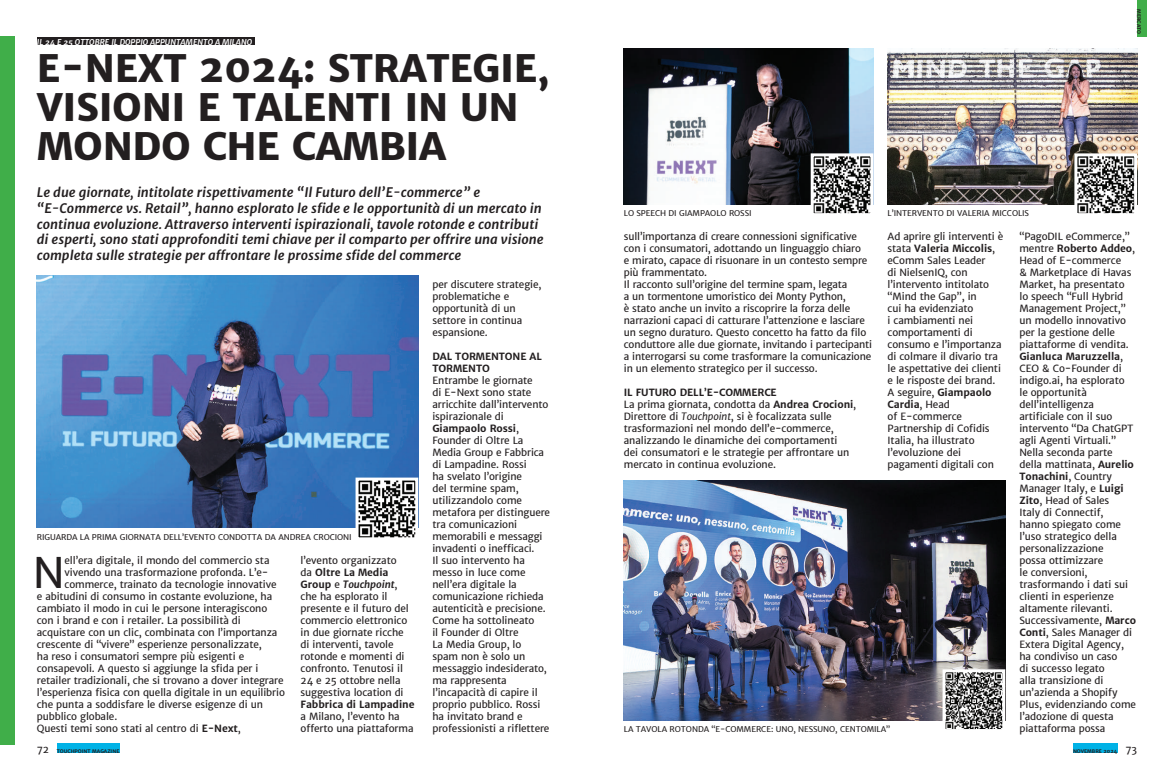
<style>
.page{position:relative;width:1174px;height:780px;background:#fff}
.page>*{position:absolute;margin:0;border:0;box-sizing:border-box;transform-origin:0 0}
.t1{font:42.3px "Merriweather Sans";color:#231f20}
.t2{font:800 38px/39px "Merriweather Sans";letter-spacing:-.01em;color:#231f20}
.t3{font:italic 700 13px/15.6px "Merriweather Sans";color:#231f20}
.t4{font:10px/12px "Merriweather Sans";letter-spacing:-.01em;color:#231f20}
.t5{font:700 10px/12px "Merriweather Sans";letter-spacing:-.01em;color:#231f20}
.t6{font:8px "Merriweather Sans";letter-spacing:-.01em;color:#231f20}
.t7{font:italic 700 8px "Merriweather Sans";color:#fff}
.t8{font:700 5px "Merriweather Sans";color:#231f20}
.s1{font-weight:700}
.s2{font-weight:700;font-style:italic}
.s3{font-style:italic}
</style>
<div class="page">
<div style="left:57px;top:743px;width:63px;height:10px;background:#00b2e6"></div>
<div style="left:1073px;top:743px;width:44px;height:10px;background:#00b2e6"></div>
<img style="left:624px;top:480px;width:381px;height:240px">
<div style="left:1137px;top:0;width:10px;height:37px;background:#40ae49"></div>
<div style="left:0;top:36px;width:14px;height:708px;background:#40ae49"></div>
<div style="left:37px;top:37px;width:218px;height:8px;background:#231f20"></div>
<img style="left:37px;top:276px;width:381px;height:251px">
<svg style="left:354px;top:476px;width:65px;height:62px"></svg>
<img style="left:887px;top:49px;width:250px;height:156px">
<svg style="left:1072px;top:152px;width:66px;height:62px"></svg>
<img style="left:624px;top:48px;width:249px;height:156px">
<svg style="left:809px;top:152px;width:65px;height:62px"></svg>
<svg style="left:941px;top:667px;width:65px;height:63px"></svg>
<p class="t7" style="left:37px;top:36px;width:217px">IL 24 E 25 OTTOBRE IL DOPPIO APPUNTAMENTO A MILANO</p>
<h2 class="t2" style="left:37px;top:49px;width:514px">E-NEXT 2024: STRATEGIE,<br>VISIONI E TALENTI IN UN<br>MONDO CHE CAMBIA</h2>
<p class="t3" style="left:37px;top:184px;width:508px">Le due giornate, intitolate rispettivamente “Il Futuro dell’E-commerce” e “E-Commerce vs. Retail”, hanno esplorato le sfide e le opportunità di un mercato in continua evoluzione. Attraverso interventi ispirazionali, tavole rotonde e contributi di esperti, sono stati approfonditi temi chiave per il comparto per offrire una visione completa sulle strategie per affrontare le prossime sfide del commerce</p>
<p class="t6" style="left:37px;top:532px;width:316px">RIGUARDA LA PRIMA GIORNATA DELL’EVENTO CONDOTTA DA ANDREA CROCIONI</p>
<h1 class="t1" style="left:33px;top:545px;width:34px">N</h1>
<p class="t4" style="left:65px;top:554px;width:206px">ell’era digitale, il mondo del commercio sta</p>
<p class="t4" style="left:65px;top:566px;width:205px">vivendo una trasformazione profonda. L’e-</p>
<p class="t4" style="left:65px;top:578px;width:213px">commerce, trainato da tecnologie innovative</p>
<p class="t4" style="left:37px;top:590px;width:237px">e abitudini di consumo in costante evoluzione, ha</p>
<p class="t4" style="left:37px;top:602px;width:232px">cambiato il modo in cui le persone interagiscono</p>
<p class="t4" style="left:37px;top:614px;width:205px">con i brand e con i retailer. La possibilità di</p>
<p class="t4" style="left:37px;top:626px;width:242px">acquistare con un clic, combinata con l’importanza</p>
<p class="t4" style="left:37px;top:638px;width:226px">crescente di “vivere” esperienze personalizzate,</p>
<p class="t4" style="left:37px;top:650px;width:209px">ha reso i consumatori sempre più esigenti e</p>
<p class="t4" style="left:37px;top:662px;width:223px">consapevoli. A questo si aggiunge la sfida per i</p>
<p class="t4" style="left:37px;top:674px;width:248px">retailer tradizionali, che si trovano a dover integrare</p>
<p class="t4" style="left:37px;top:686px;width:249px">l’esperienza fisica con quella digitale in un equilibrio</p>
<p class="t4" style="left:37px;top:698px;width:228px">che punta a soddisfare le diverse esigenze di un</p>
<p class="t4" style="left:37px;top:710px;width:82px">pubblico globale.</p>
<p class="t4" style="left:37px;top:722px;width:205px">Questi temi sono stati al centro di <span class="s1">E-Next</span>,</p>
<p class="t4" style="left:300px;top:554px;width:110px">l’evento organizzato da <span class="s1">Oltre La Media<br>Group</span> e <span class="s2">Touchpoint</span>, che ha esplorato il presente e il futuro del commercio elettronico in due giornate ricche di interventi, tavole rotonde e momenti di confronto. Tenutosi il<br>24 e 25 ottobre nella suggestiva location di</p>
<p class="t5" style="left:300px;top:698px;width:115px">Fabbrica di Lampadine</p>
<p class="t4" style="left:300px;top:710px;width:114px">a Milano, l’evento ha offerto una piattaforma</p>
<p class="t4" style="left:432px;top:278px;width:110px">per discutere strategie, problematiche e opportunità di un settore in continua espansione.</p>
<p class="t5" style="left:432px;top:350px;width:111px">DAL TORMENTONE AL<br>TORMENTO</p>
<p class="t4" style="left:432px;top:374px;width:119px">Entrambe le giornate<br>di E-Next sono state arricchite dall’intervento ispirazionale di<br><span class="s1">Giampaolo Rossi</span>,<br>Founder di Oltre La<br>Media Group e Fabbrica di Lampadine. Rossi<br>ha svelato l’origine<br>del termine spam, utilizzandolo come metafora per distinguere tra comunicazioni memorabili e messaggi invadenti o inefficaci.<br>Il suo intervento ha messo in luce come nell’era digitale la comunicazione richieda autenticità e precisione.<br>Come ha sottolineato<br>il Founder di Oltre<br>La Media Group, lo<br>spam non è solo un messaggio indesiderato, ma rappresenta l’incapacità di capire il proprio pubblico. Rossi ha invitato brand e professionisti a riflettere</p>
<p class="t6" style="left:624px;top:208px;width:129px">LO SPEECH DI GIAMPAOLO ROSSI</p>
<p class="t6" style="left:887px;top:208px;width:143px">L’INTERVENTO DI VALERIA MICCOLIS</p>
<p class="t8" style="left:1142px;top:9px;width:26px;rotate:90deg">MERCATO</p>
<p class="t4" style="left:887px;top:230px;width:117px">Ad aprire gli interventi è stata <span class="s1">Valeria Miccolis</span>, eComm Sales Leader<br>di NielsenIQ, con l’intervento intitolato “Mind the Gap”, in<br>cui ha evidenziato<br>i cambiamenti nei comportamenti di consumo e l’importanza di colmare il divario tra le aspettative dei clienti e le risposte dei brand.<br>A seguire, <span class="s1">Giampaolo<br>Cardia</span>, Head<br>of E-commerce<br>Partnership di Cofidis<br>Italia, ha illustrato l’evoluzione dei pagamenti digitali con</p>
<p class="t4" style="left:1019px;top:230px;width:118px">“PagoDIL eCommerce,” mentre <span class="s1">Roberto Addeo</span>,<br>Head of E-commerce<br>&amp; Marketplace di Havas<br>Market, ha presentato<br>lo speech “Full Hybrid<br>Management Project,” un modello innovativo per la gestione delle piattaforme di vendita.<br><span class="s1">Gianluca Maruzzella</span>,<br>CEO &amp; Co-Founder di indigo.ai, ha esplorato<br>le opportunità dell’intelligenza artificiale con il suo intervento “Da ChatGPT agli Agenti Virtuali.”<br>Nella seconda parte della mattinata, <span class="s1">Aurelio<br>Tonachini</span>, Country<br>Manager Italy, e <span class="s1">Luigi<br>Zito</span>, Head of Sales<br>Italy di Connectif,<br>hanno spiegato come l’uso strategico della personalizzazione<br>possa ottimizzare<br>le conversioni, trasformando i dati sui clienti in esperienze altamente rilevanti.<br>Successivamente, <span class="s1">Marco<br>Conti</span>, Sales Manager di<br>Extera Digital Agency, ha condiviso un caso<br>di successo legato<br>alla transizione di un’azienda a Shopify<br>Plus, evidenziando come l’adozione di questa piattaforma possa</p>
<p class="t4" style="left:624px;top:230px;width:250px">sull’importanza di creare connessioni significative con i consumatori, adottando un linguaggio chiaro<br>e mirato, capace di risuonare in un contesto sempre più frammentato.<br>Il racconto sull’origine del termine spam, legata<br>a un tormentone umoristico dei Monty Python,<br>è stato anche un invito a riscoprire la forza delle narrazioni capaci di catturare l’attenzione e lasciare un segno duraturo. Questo concetto ha fatto da filo conduttore alle due giornate, invitando i partecipanti a interrogarsi su come trasformare la comunicazione in un elemento strategico per il successo.</p>
<p class="t4" style="left:624px;top:386px;width:234px"><span class="s1">IL FUTURO DELL’E-COMMERCE<br></span>La prima giornata, condotta da <span class="s1">Andrea Crocioni</span>, Direttore di <span class="s3">Touchpoint</span>, si è focalizzata sulle trasformazioni nel mondo dell’e-commerce, analizzando le dinamiche dei comportamenti<br>dei consumatori e le strategie per affrontare un mercato in continua evoluzione.</p>
<p class="t6" style="left:624px;top:724px;width:268px">LA TAVOLA ROTONDA “E-COMMERCE: UNO, NESSUNO, CENTOMILA”</p>
<p class="t4" style="left:37px;top:743px;width:14px">72</p>
<p class="t4" style="left:1125px;top:743px;width:13px">73</p>
<p class="t8" style="left:57px;top:747px;width:64px">TOUCHPOINT MAGAZINE</p>
<p class="t8" style="left:1073px;top:747px;width:46px">NOVEMBRE 2024</p>
</div>
